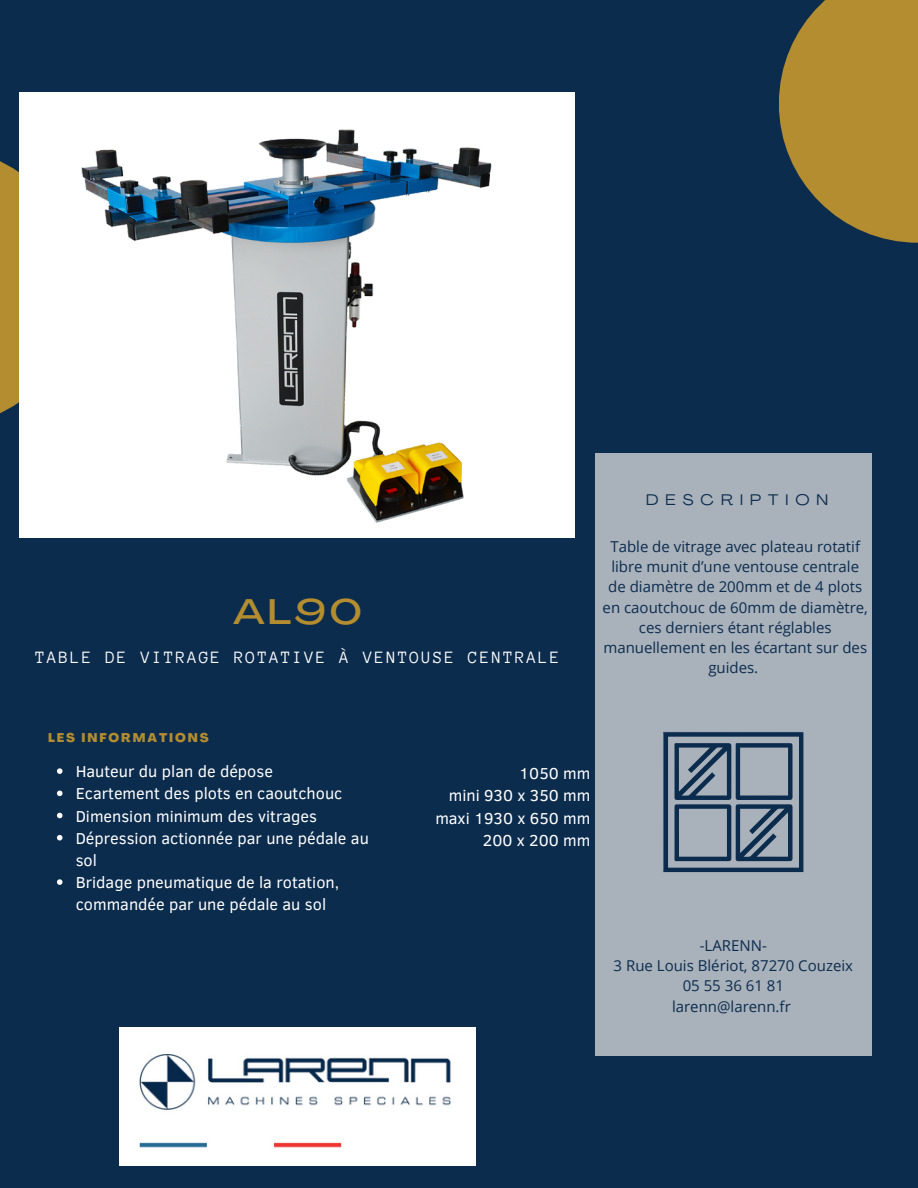
<style>
.page{position:relative;width:918px;height:1188px;background:#0c2c4e}
.page>*{position:absolute;margin:0;border:0;box-sizing:border-box;transform-origin:0 0}
.t1{font:500 35.1px "Agrandir Grand";color:#b38d2f}
.t2{font:17.7px "Anonymous Pro";letter-spacing:.115em;color:#fff}
.t3{font:16.2px/22.2px "Clear Sans";color:#fff}
.t4{font:expanded 15.15px "Agrandir";letter-spacing:.465em;color:#0c2c4e}
.t5{font:15px/20.2px "Open Sans";color:#0c2c4e;text-align:center}
.t6{font:800 12.45px "Agrandir";letter-spacing:.155em;color:#b38d2f}
</style>
<div class="page">
<div style="left:595px;top:453px;width:277px;height:603px;background:#a9b1ba"></div>
<div style="left:0;top:148px;width:80px;height:278px;background:#b38d2f"></div>
<img style="left:120px;top:1028px;width:355px;height:137px">
<svg style="left:779px;top:0;width:139px;height:243px;fill:#b38d2f"></svg>
<svg style="left:663px;top:732px;width:140px;height:140px"></svg>
<div style="left:19px;top:92px;width:556px;height:446px;background:#fff"></div>
<img style="left:18px;top:129px;width:474px;height:394px">
<svg style="left:57px;top:768px;width:5px;height:6px"></svg>
<svg style="left:57px;top:791px;width:5px;height:5px"></svg>
<svg style="left:57px;top:813px;width:5px;height:5px"></svg>
<svg style="left:57px;top:835px;width:5px;height:5px"></svg>
<svg style="left:57px;top:879px;width:5px;height:6px"></svg>
<p class="t1" style="left:233px;top:597px;width:130px">AL90</p>
<p class="t2" style="left:35px;top:648px;width:526px">TABLE DE VITRAGE ROTATIVE À VENTOUSE CENTRALE</p>
<p class="t4" style="left:646px;top:493px;width:184px">DESCRIPTION</p>
<p class="t5" style="left:603px;top:536px;width:267px">Table de vitrage avec plateau rotatif libre munit d’une ventouse centrale de diamètre de 200mm et de 4 plots en caoutchouc de 60mm de diamètre, ces derniers étant réglables manuellement en les écartant sur des guides.</p>
<p class="t6" style="left:48px;top:733px;width:162px">LES INFORMATIONS</p>
<p class="t3" style="left:76px;top:760px;width:199px">Hauteur du plan de dépose</p>
<p class="t3" style="left:76px;top:782px;width:268px">Ecartement des plots en caoutchouc</p>
<p class="t3" style="left:76px;top:804px;width:243px">Dimension minimum des vitrages</p>
<p class="t3" style="left:76px;top:826px;width:295px">Dépression actionnée par une pédale au sol</p>
<p class="t3" style="left:76px;top:871px;width:265px">Bridage pneumatique de la rotation, commandée par une pédale au sol</p>
<p class="t3" style="left:519px;top:761px;width:73px">1050 mm</p>
<p class="t3" style="left:449px;top:783px;width:143px">mini 930 x 350 mm</p>
<p class="t3" style="left:435px;top:806px;width:157px">maxi 1930 x 650 mm</p>
<p class="t3" style="left:483px;top:828px;width:109px">200 x 200 mm</p>
<p class="t5" style="left:700px;top:935px;width:69px">-LARENN-</p>
<p class="t5" style="left:614px;top:955px;width:241px">3 Rue Louis Blériot, 87270 Couzeix</p>
<p class="t5" style="left:683px;top:975px;width:103px">05 55 36 61 81</p>
<p class="t5" style="left:672px;top:996px;width:120px">larenn@larenn.fr</p>
</div>
